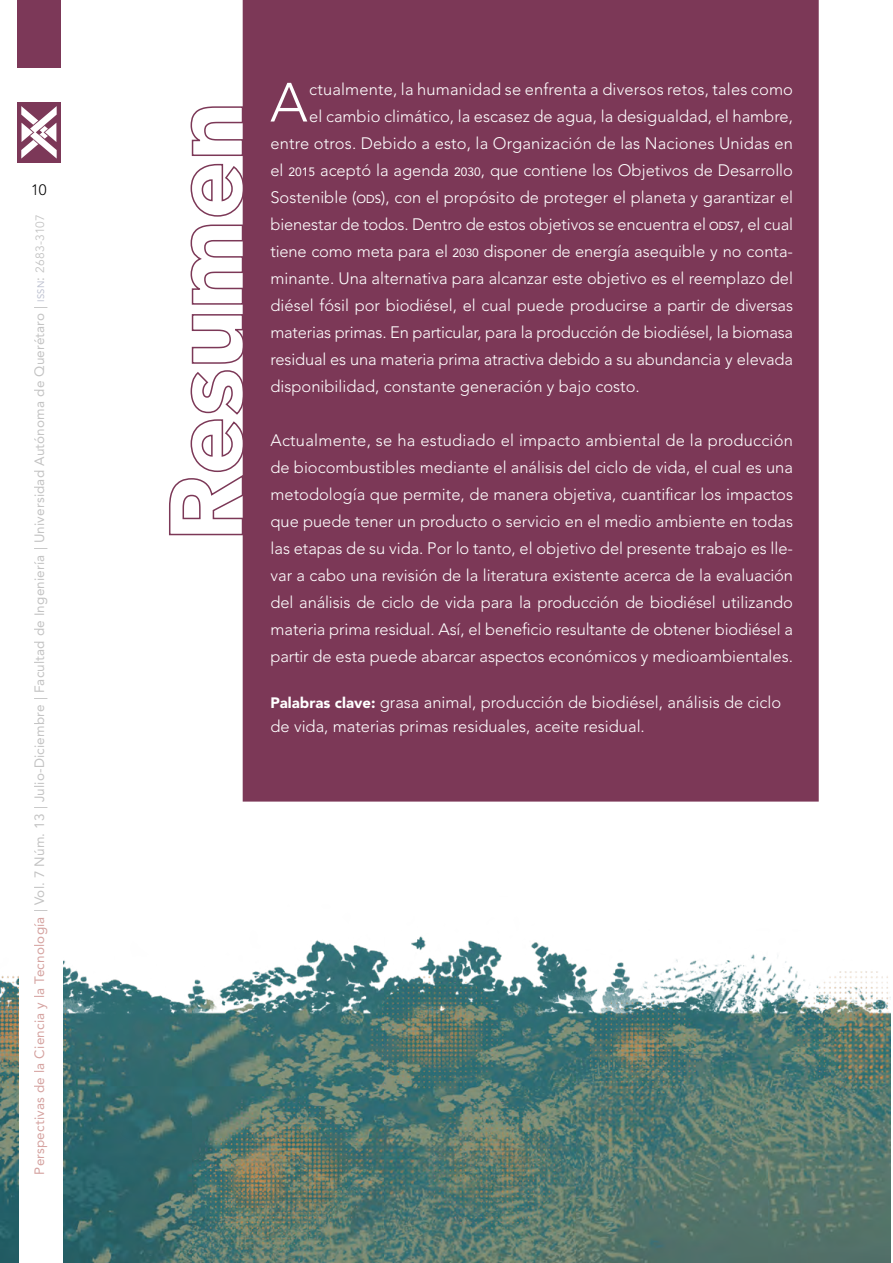
<style>
.page{position:relative;width:893px;height:1263px;background:#fff}
.page>*{position:absolute;margin:0;border:0;box-sizing:border-box;transform-origin:0 0}
.t1{font:300 54.6px "Avenir LT Std";color:#fff}
.t2{font:300 16.5px/27px "Avenir LT Std";color:#fff;text-align:justify}
.t3{font:300 15px "Avenir LT Std";color:#000}
.t4{font:13.5px "Avenir LT Std";letter-spacing:.015em;color:#878787}
.s1{color:#ab4641}
.s2{font-size:9.45px;color:#7a82a1}
.s3{font-size:12px}
.s4{font-weight:400;font-size:12px}
.s5{font-weight:400;font-size:11.55px}
.s6{font-weight:900;font-size:15px}
</style>
<div class="page">
<div style="left:18px;top:102px;width:43px;height:60px;background:#7c3858"></div>
<div style="left:18px;top:0;width:43px;height:68px;background:#7c3858"></div>
<svg style="left:21px;top:106px;width:36px;height:53px"></svg>
<img style="left:0;top:936px;width:890px;height:327px">
<div style="left:19px;top:209px;width:44px;height:1054px;background:#fff"></div>
<svg style="left:169px;top:106px;width:74px;height:430px"></svg>
<div style="left:243px;top:1px;width:575px;height:800px;background:#7c3857"></div>
<p class="t3" style="left:31px;top:181px;width:17px">10</p>
<p class="t4" style="left:32px;top:1175px;width:962px;rotate:-90deg"><span class="s1">Perspectivas de la Ciencia y la Tecnología</span> | Vol. 7 Núm. 13 | Julio-Diciembre | Facultad de Ingeniería | Universidad Autónoma de Querétaro | <span class="s2">ISSN</span>: <span class="s3">2683-3107</span></p>
<h1 class="t1" style="left:270px;top:71px;width:39px">A</h1>
<p class="t2" style="left:309px;top:75px;width:485px">ctualmente, la humanidad se enfrenta a diversos retos, tales como</p>
<p class="t2" style="left:309px;top:102px;width:485px">el cambio climático, la escasez de agua, la desigualdad, el hambre,</p>
<p class="t2" style="left:270px;top:129px;width:524px">entre otros. Debido a esto, la Organización de las Naciones Unidas en</p>
<p class="t2" style="left:270px;top:156px;width:524px">el <span class="s4">2015</span> aceptó la agenda <span class="s4">2030</span>, que contiene los Objetivos de Desarrollo</p>
<p class="t2" style="left:270px;top:183px;width:524px">Sostenible (<span class="s5">ODS</span>), con el propósito de proteger el planeta y garantizar el</p>
<p class="t2" style="left:270px;top:210px;width:524px">bienestar de todos. Dentro de estos objetivos se encuentra el <span class="s5">ODS</span><span class="s4">7</span>, el cual</p>
<p class="t2" style="left:270px;top:237px;width:524px">tiene como meta para el <span class="s4">2030</span> disponer de energía asequible y no conta-</p>
<p class="t2" style="left:270px;top:264px;width:524px">minante. Una alternativa para alcanzar este objetivo es el reemplazo del</p>
<p class="t2" style="left:270px;top:291px;width:524px">diésel fósil por biodiésel, el cual puede producirse a partir de diversas</p>
<p class="t2" style="left:270px;top:318px;width:524px">materias primas. En particular, para la producción de biodiésel, la biomasa</p>
<p class="t2" style="left:270px;top:345px;width:524px">residual es una materia prima atractiva debido a su abundancia y elevada</p>
<p class="t2" style="left:270px;top:372px;width:371px">disponibilidad, constante generación y bajo costo.</p>
<p class="t2" style="left:270px;top:426px;width:524px">Actualmente, se ha estudiado el impacto ambiental de la producción de biocombustibles mediante el análisis del ciclo de vida, el cual es una metodología que permite, de manera objetiva, cuantificar los impactos que puede tener un producto o servicio en el medio ambiente en todas las etapas de su vida. Por lo tanto, el objetivo del presente trabajo es lle&shy;var a cabo una revisión de la literatura existente acerca de la evaluación del análisis de ciclo de vida para la producción de biodiésel utilizando materia prima residual. Así, el beneficio resultante de obtener biodiésel a partir de esta puede abarcar aspectos económicos y medioambientales.</p>
<p class="t2" style="left:270px;top:690px;width:512px;line-height:24.8px"><span class="s6">Palabras clave:</span> grasa animal, producción de biodiésel, análisis de ciclo de vida, materias primas residuales, aceite residual.</p>
</div>
